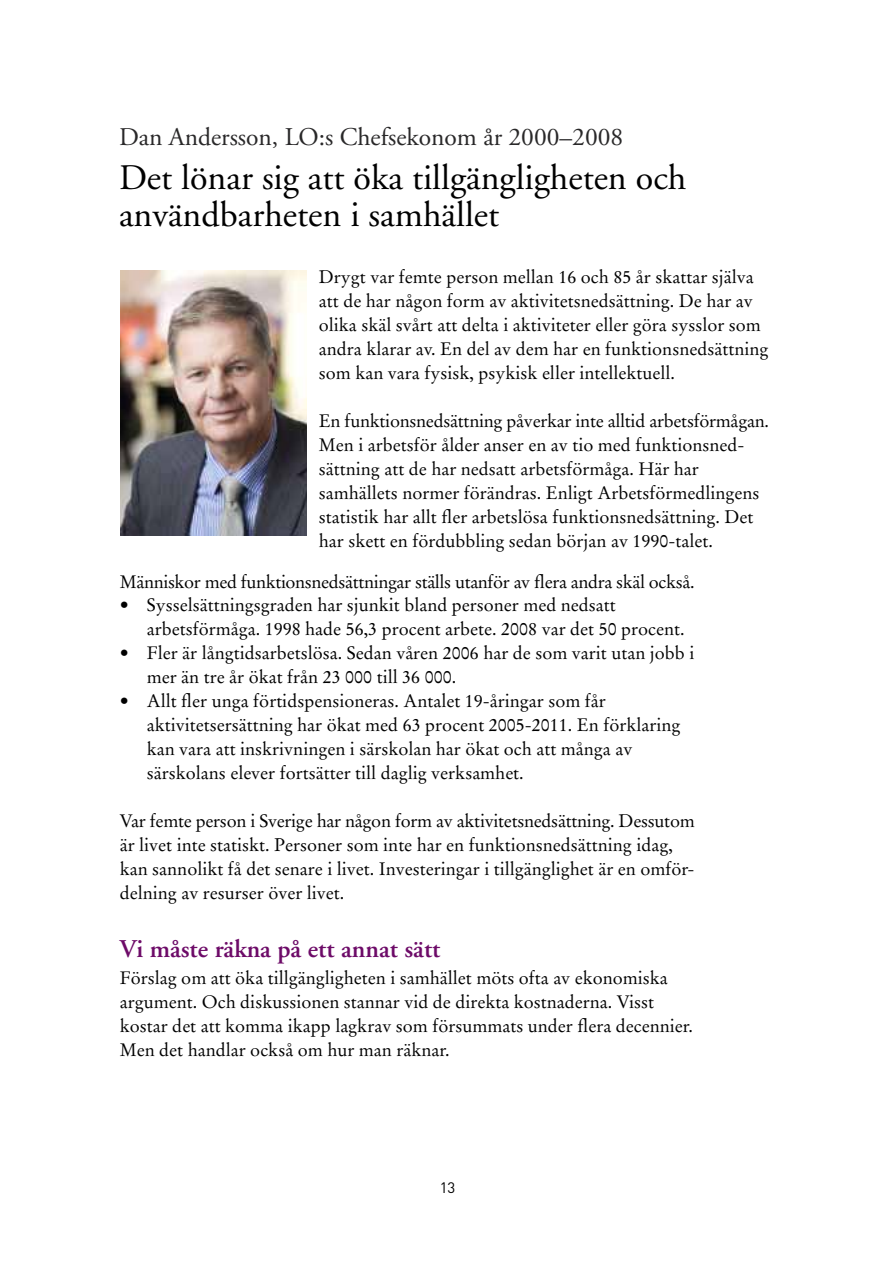
<style>
.page{position:relative;width:893px;height:1263px;background:#fff}
.page>*{position:absolute;margin:0;border:0;box-sizing:border-box;transform-origin:0 0}
.t1{font:36px/37.5px "Adobe Garamond";color:#000}
.t2{font:25.5px "Adobe Garamond";color:#292829}
.t3{font:600 25.5px "Adobe Garamond";color:#6d0b68}
.t4{font:18px/24px "Stempel Garamond";color:#000}
.t5{font:18px "Stempel Garamond";letter-spacing:-.02em;color:#000}
.t6{font:15px "DIN Pro";color:#000}
</style>
<div class="page">
<img style="left:120px;top:270px;width:186px;height:266px">
<p class="t2" style="left:119px;top:124px;width:506px">Dan Andersson, LO:s Chefsekonom år 2000–2008</p>
<h1 class="t1" style="left:119px;top:160px;width:569px">Det lönar sig att öka tillgängligheten och användbarheten i samhället</h1>
<p class="t4" style="left:319px;top:265px;width:451px">Drygt var femte person mellan 16 och 85 år skattar själva att de har någon form av aktivitetsnedsättning. De har av olika skäl svårt att delta i aktiviteter eller göra sysslor som andra klarar av. En del av dem har en funktionsnedsättning som kan vara fysisk, psykisk eller intellektuell.</p>
<p class="t4" style="left:319px;top:409px;width:452px">En funktionsnedsättning påverkar inte alltid arbetsförmågan.<br>Men i arbetsför ålder anser en av tio med funktionsned&shy;sättning att de har nedsatt arbetsförmåga. Här har samhällets normer förändras. Enligt Arbetsförmedlingens statistik har allt fler arbetslösa funktionsnedsättning. Det har skett en fördubbling sedan början av 1990-talet.</p>
<p class="t5" style="left:120px;top:570px;width:576px">Människor med funktionsnedsättningar ställs utanför av flera andra skäl också.</p>
<p class="t4" style="left:147px;top:593px;width:539px;text-indent:-27px">• Sysselsättningsgraden har sjunkit bland personer med nedsatt arbetsförmåga. 1998 hade 56,3 procent arbete. 2008 var det 50 procent.</p>
<p class="t4" style="left:147px;top:641px;width:549px;text-indent:-27px">• Fler är långtidsarbetslösa. Sedan våren 2006 har de som varit utan jobb i mer än tre år ökat från 23 000 till 36 000.</p>
<p class="t4" style="left:147px;top:689px;width:535px;text-indent:-27px">• Allt fler unga förtidspensioneras. Antalet 19-åringar som får aktivitetsersättning har ökat med 63 procent 2005-2011. En förklaring kan vara att inskrivningen i särskolan har ökat och att många av särskolans elever fortsätter till daglig verksamhet.</p>
<p class="t4" style="left:120px;top:809px;width:576px">Var femte person i Sverige har någon form av aktivitetsnedsättning. Dessutom är livet inte statiskt. Personer som inte har en funktionsnedsättning idag, kan sannolikt få det senare i livet. Investeringar i tillgänglighet är en omför&shy;delning av resurser över livet.</p>
<h2 class="t3" style="left:120px;top:934px;width:322px">Vi måste räkna på ett annat sätt</h2>
<p class="t4" style="left:120px;top:965px;width:575px">Förslag om att öka tillgängligheten i samhället möts ofta av ekonomiska argument. Och diskussionen stannar vid de direkta kostnaderna. Visst kostar det att komma ikapp lagkrav som försummats under flera decennier.<br>Men det handlar också om hur man räknar.</p>
<p class="t6" style="left:440px;top:1177px;width:17px">13</p>
</div>
